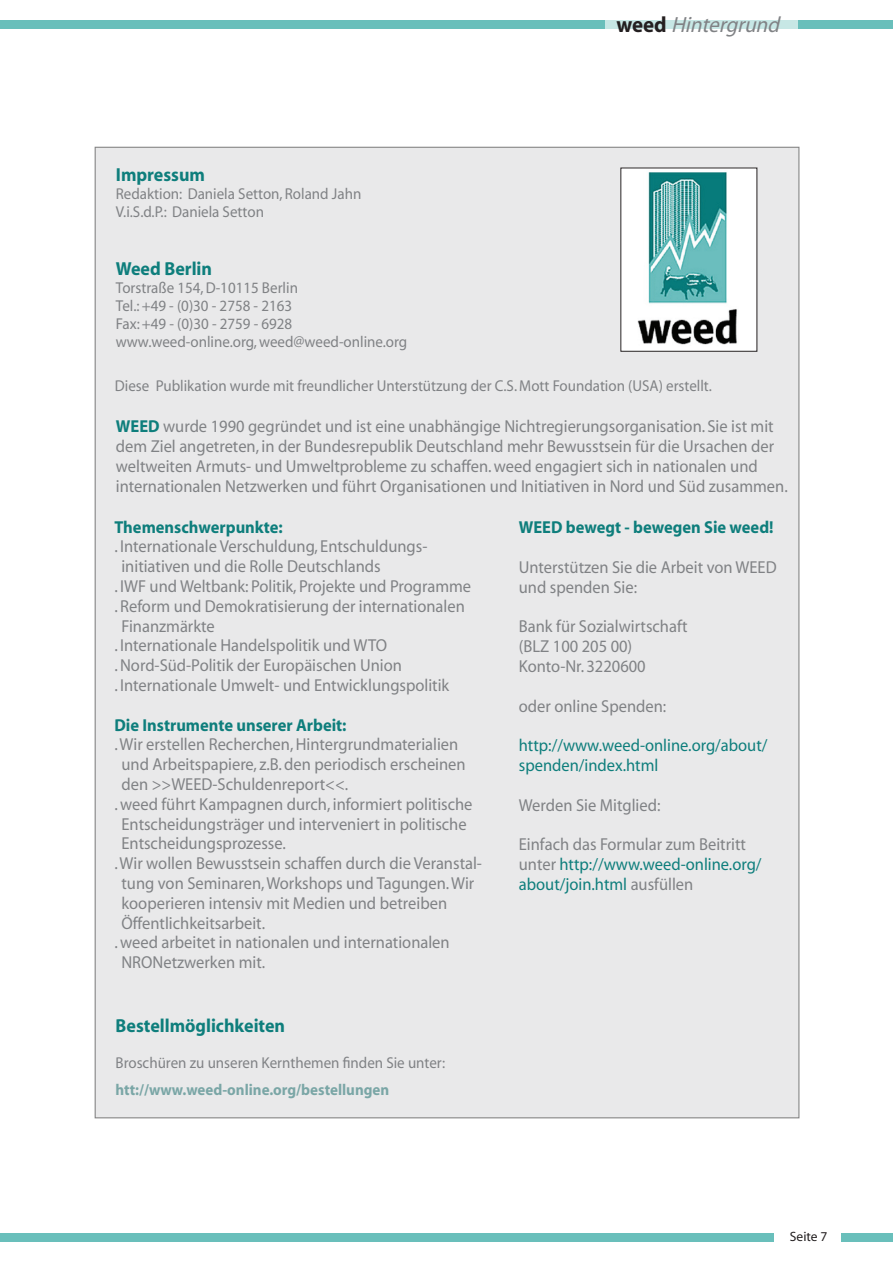
<style>
.page{position:relative;width:893px;height:1263px;background:#fff}
.page>*{position:absolute;margin:0;border:0;box-sizing:border-box;transform-origin:0 0}
.t1{font:italic 22.05px "Myriad";color:#808285;scale:.95 1}
.t2{font:700 18.9px "Myriad";color:#0e7e7c;scale:.95 1}
.t3{font:17.4px/19.8px "Myriad";color:#808285;scale:.95 1}
.t4{font:700 17.4px "Myriad";color:#0e7e7c;scale:.95 1}
.t5{font:17.4px/19.8px "Myriad";color:#0e7e7c;scale:.95 1}
.t6{font:15.75px/18px "Myriad";color:#808285;scale:.95 1}
.t7{font:700 15.75px "Myriad";color:#7aa6a6;scale:.95 1}
.t8{font:13.5px "Myriad";color:#231f20}
.s1{font-weight:700;font-style:normal;color:#231f20}
.s2{font-weight:700;color:#0e7e7c}
.s3{color:#0e7e7c}
</style>
<div class="page">
<div style="left:0;top:1233px;width:893px;height:9px;background:#69bfbb"></div>
<div style="left:774px;top:1222px;width:66px;height:32px;background:#fff"></div>
<div style="left:0;top:20px;width:893px;height:9px;background:#69bfbb"></div>
<div style="left:605px;top:20px;width:192px;height:9px;background:#c7e7e5"></div>
<div style="left:95px;top:147px;width:704px;height:971px;background:#e9e9ea"></div>
<img style="left:622px;top:170px;width:133px;height:180px">
<p class="t2" style="left:116px;top:165px;width:95px">Impressum</p>
<p class="t6" style="left:116px;top:186px;width:260px">Redaktion: Daniela Setton, Roland Jahn<br>V.i.S.d.P.: Daniela Setton</p>
<p class="t2" style="left:116px;top:259px;width:103px">Weed Berlin</p>
<p class="t6" style="left:116px;top:279px;width:308px">Torstraße 154, D-10115 Berlin<br>Tel.: +49 - (0)30 - 2758 - 2163<br>Fax: +49 - (0)30 - 2759 - 6928 www.weed-online.org, weed@weed-online.org</p>
<p class="t1" style="left:616px;top:14px;width:179px"><span class="s1">w e e d</span> Hintergrund</p>
<p class="t6" style="left:115px;top:378px;width:630px">Diese Publikation wurde mit freundlicher Unterstützung der C.S. Mott Foundation (USA) erstellt.</p>
<p class="t3" style="left:116px;top:417px;width:709px"><span class="s2">WEED</span> wurde 1990 gegründet und ist eine unabhängige Nichtregierungsorganisation. Sie ist mit dem Ziel angetreten, in der Bundesrepublik Deutschland mehr Bewusstsein für die Ursachen der weltweiten Armuts- und Umweltprobleme zu schaffen. weed engagiert sich in nationalen und internationalen Netzwerken und führt Organisationen und Initiativen in Nord und Süd zusammen.</p>
<p class="t4" style="left:114px;top:518px;width:179px">Themenschwerpunkte:</p>
<p class="t3" style="left:114px;top:537px;width:331px">. Internationale Verschuldung, Entschuldungs-</p>
<p class="t3" style="left:121px;top:557px;width:274px">initiativen und die Rolle Deutschlands</p>
<p class="t3" style="left:114px;top:577px;width:377px">. IWF und Weltbank: Politik, Projekte und Programme</p>
<p class="t3" style="left:114px;top:597px;width:370px">. Reform und Demokratisierung der internationalen</p>
<p class="t3" style="left:121px;top:617px;width:100px">Finanzmärkte</p>
<p class="t3" style="left:114px;top:636px;width:288px">. Internationale Handelspolitik und WTO</p>
<p class="t3" style="left:114px;top:656px;width:304px">. Nord-Süd-Politik der Europäischen Union</p>
<p class="t3" style="left:114px;top:676px;width:354px">. Internationale Umwelt- und Entwicklungspolitik</p>
<p class="t4" style="left:114px;top:716px;width:246px">Die Instrumente unserer Arbeit:</p>
<p class="t3" style="left:114px;top:735px;width:363px">. Wir erstellen Recherchen, Hintergrundmaterialien</p>
<p class="t3" style="left:121px;top:755px;width:364px">und Arbeitspapiere, z.B. den periodisch erscheinen</p>
<p class="t3" style="left:121px;top:775px;width:240px">den &gt;&gt;WEED-Schuldenreport&lt;&lt;.</p>
<p class="t3" style="left:114px;top:795px;width:378px">. weed führt Kampagnen durch, informiert politische</p>
<p class="t3" style="left:121px;top:815px;width:365px">Entscheidungsträger und interveniert in politische</p>
<p class="t3" style="left:121px;top:834px;width:175px">Entscheidungsprozesse.</p>
<p class="t3" style="left:114px;top:854px;width:388px">. Wir wollen Bewusstsein schaffen durch die Veranstal-</p>
<p class="t3" style="left:121px;top:874px;width:373px">tung von Seminaren, Workshops und Tagungen. Wir</p>
<p class="t3" style="left:121px;top:894px;width:344px">kooperieren intensiv mit Medien und betreiben</p>
<p class="t3" style="left:121px;top:914px;width:153px">Öffentlichkeitsarbeit.</p>
<p class="t3" style="left:114px;top:933px;width:354px">. weed arbeitet in nationalen und internationalen</p>
<p class="t3" style="left:121px;top:953px;width:153px">NRONetzwerken mit.</p>
<p class="t4" style="left:519px;top:519px;width:270px">WEED bewegt - bewegen Sie weed!</p>
<p class="t3" style="left:519px;top:558px;width:273px">Unterstützen Sie die Arbeit von WEED und spenden Sie:</p>
<p class="t3" style="left:519px;top:617px;width:179px">Bank für Sozialwirtschaft (BLZ 100 205 00)<br>Konto-Nr. 3220600</p>
<p class="t3" style="left:519px;top:697px;width:157px">oder online Spenden:</p>
<p class="t5" style="left:519px;top:736px;width:263px">http://www.weed-online.org/about/ spenden/index.html</p>
<p class="t3" style="left:519px;top:796px;width:151px">Werden Sie Mitglied:</p>
<p class="t3" style="left:519px;top:835px;width:257px">Einfach das Formular zum Beitritt unter <span class="s3">http://www.weed-online.org/ about/join.html</span> ausfüllen</p>
<p class="t2" style="left:116px;top:1015px;width:180px">Bestellmöglichkeiten</p>
<p class="t6" style="left:116px;top:1054px;width:348px">Broschüren zu unseren Kernthemen finden Sie unter:</p>
<p class="t7" style="left:116px;top:1081px;width:290px">htt://www.weed-online.org/bestellungen</p>
<p class="t8" style="left:790px;top:1230px;width:39px">Seite 7</p>
</div>
